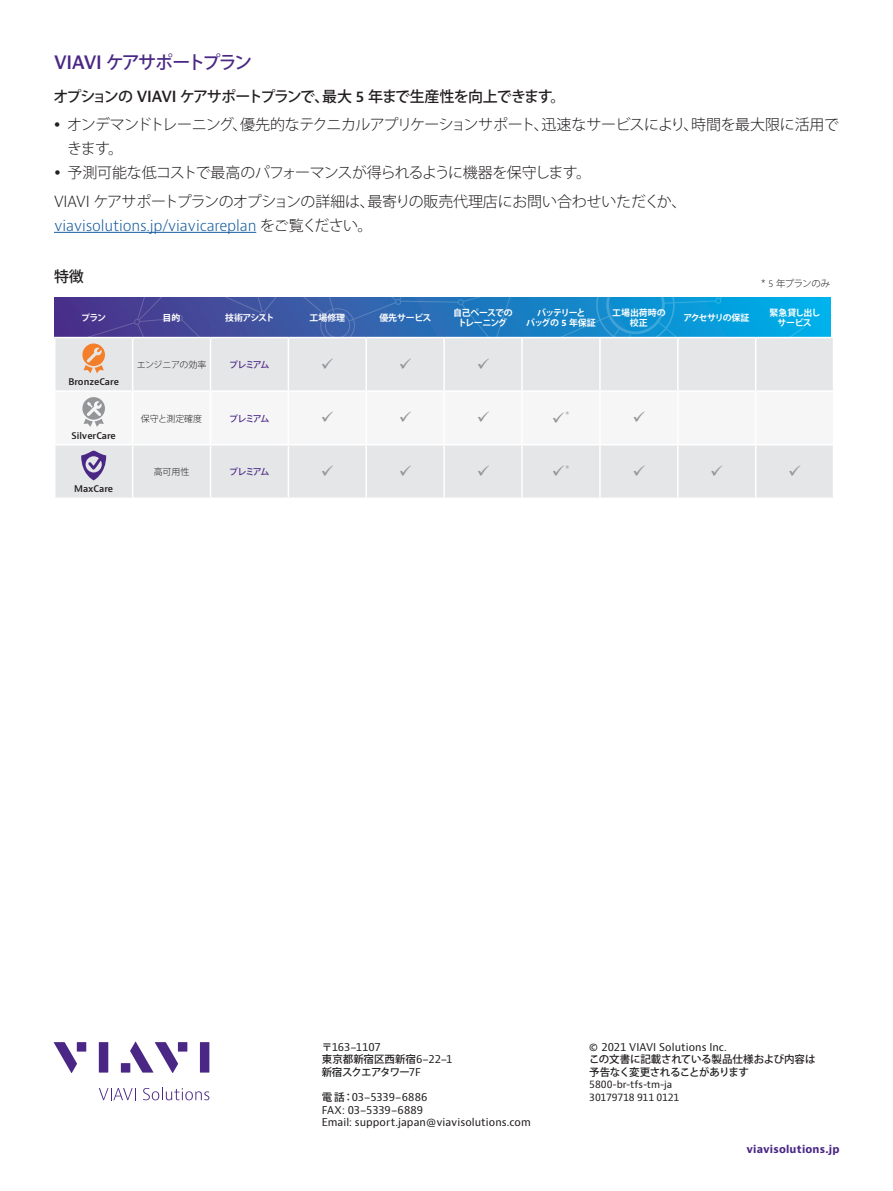
<style>
.page{position:relative;width:893px;height:1191px;background:#fff}
.page>*{position:absolute;margin:0;border:0;box-sizing:border-box;transform-origin:0 0}
.H2_Heading_Purple_12_16{font:500 18px "Koz Go Pro";letter-spacing:-.105em;color:#4a2785}
.P_Bulleted_10_16{font:300 15px/24px "Koz Go Pro";letter-spacing:-.03em;color:#231f20}
.H3_Heading_Level_3{font:500 15px "Koz Go Pro";letter-spacing:-.07em;color:#231f20}
.P_Bulleted_10_16-2{font:300 15px "Bernino Sans";letter-spacing:-.01em;color:#175d9e}
.P_Bulleted_10_16-3{font:300 15px "Koz Go Pro";letter-spacing:-.05em;color:#231f20}
.t1{font:10.5px/12.6px "Bernino Sans";letter-spacing:.005em;color:#231f20}
.t2{font:500 10.5px/12.6px "Koz Go Pro";letter-spacing:-.025em;color:#231f20}
.t3{font:700 10.5px "Bernino Sans";letter-spacing:.02em;color:#4a2785}
.t4{font:9.75px/12.6px "Bernino Sans";letter-spacing:-.01em;color:#231f20}
.t5{font:300 9.6px "Bernino Sans";color:#939598}
.Paragraph_10_16{font:300 9.45px "Koz Go Pro";letter-spacing:-.06em;color:#231f20}
.t6{font:700 9px/10.5px "Koz Go Pro";letter-spacing:-.04em;color:#fff;text-align:center}
.t7{font:600 9px "Bernino Sans";color:#231f20}
.t8{font:500 9px "Koz Go Pro";letter-spacing:-.135em;color:#4a2785}
.t9{font:700 9px/10.5px "Koz Go Pro";letter-spacing:-.09em;color:#fff;text-align:center}
.t10{font:300 9px "Koz Go Pro";color:#231f20}
.t11{font:700 9px/10.5px "Koz Go Pro";color:#fff;text-align:center}
.t12{font:700 9px "Koz Go Pro";letter-spacing:-.12em;color:#fff}
.t13{font:300 9px "Koz Go Pro";letter-spacing:-.04em;color:#231f20}
.s1{font-family:"Bernino Sans";font-weight:600}
.s2{font-family:"Bernino Sans"}
.s3{font-family:"Koz Go Pro";color:#231f20}
.s4{font-family:"Koz Go Pro";font-weight:500}
.s5{font-family:"Bernino Sans";font-weight:400}
</style>
<div class="page">
<svg style="left:54px;top:1042px;width:23px;height:31px"></svg>
<div style="left:77px;top:1042px;width:9px;height:9px;background:#4a2785"></div>
<div style="left:99px;top:1042px;width:9px;height:30px;background:#4a2785"></div>
<div style="left:178px;top:1042px;width:9px;height:9px;background:#4a2785"></div>
<div style="left:200px;top:1042px;width:9px;height:30px;background:#4a2785"></div>
<svg style="left:130px;top:1041px;width:48px;height:32px"></svg>
<div style="left:121px;top:1063px;width:9px;height:9px;background:#4a2785"></div>
<svg style="left:99px;top:1088px;width:37px;height:12px"></svg>
<svg style="left:143px;top:1087px;width:66px;height:13px"></svg>
<hr style="left:54px;top:232px;width:202px;height:1px;background:#175d9e">
<div style="left:55px;top:338px;width:778px;height:159px;background:#e5e6e8"></div>
<hr style="left:132px;top:338px;width:1px;height:52px;background:#fff">
<hr style="left:210px;top:338px;width:1px;height:52px;background:#fff">
<hr style="left:288px;top:338px;width:1px;height:52px;background:#fff">
<hr style="left:366px;top:338px;width:1px;height:52px;background:#fff">
<hr style="left:443px;top:338px;width:2px;height:52px;background:#fff">
<hr style="left:521px;top:338px;width:2px;height:52px;background:#fff">
<hr style="left:599px;top:338px;width:2px;height:52px;background:#fff">
<hr style="left:677px;top:338px;width:1px;height:52px;background:#fff">
<hr style="left:755px;top:338px;width:1px;height:52px;background:#fff">
<hr style="left:54px;top:390px;width:79px;height:2px;background:#fff">
<hr style="left:133px;top:390px;width:77px;height:2px;background:#fff">
<hr style="left:210px;top:390px;width:78px;height:2px;background:#fff">
<hr style="left:288px;top:390px;width:78px;height:2px;background:#fff">
<hr style="left:366px;top:390px;width:78px;height:2px;background:#fff">
<hr style="left:444px;top:390px;width:78px;height:2px;background:#fff">
<hr style="left:522px;top:390px;width:78px;height:2px;background:#fff">
<hr style="left:600px;top:390px;width:78px;height:2px;background:#fff">
<hr style="left:678px;top:390px;width:78px;height:2px;background:#fff">
<hr style="left:756px;top:390px;width:78px;height:2px;background:#fff">
<hr style="left:132px;top:445px;width:1px;height:52px;background:#fff">
<hr style="left:210px;top:445px;width:1px;height:52px;background:#fff">
<hr style="left:288px;top:445px;width:1px;height:52px;background:#fff">
<hr style="left:366px;top:445px;width:1px;height:52px;background:#fff">
<hr style="left:443px;top:445px;width:2px;height:52px;background:#fff">
<hr style="left:521px;top:445px;width:2px;height:52px;background:#fff">
<hr style="left:599px;top:445px;width:2px;height:52px;background:#fff">
<hr style="left:677px;top:445px;width:1px;height:52px;background:#fff">
<hr style="left:755px;top:445px;width:1px;height:52px;background:#fff">
<svg style="left:81px;top:451px;width:25px;height:29px"></svg>
<svg style="left:54px;top:297px;width:751px;height:79px;background:#87aace"></svg>
<div style="left:55px;top:392px;width:778px;height:53px;background:#f6f6f7"></div>
<svg style="left:322px;top:465px;width:11px;height:11px"></svg>
<svg style="left:400px;top:465px;width:11px;height:11px"></svg>
<svg style="left:478px;top:465px;width:11px;height:11px"></svg>
<svg style="left:634px;top:465px;width:11px;height:11px"></svg>
<svg style="left:711px;top:465px;width:12px;height:11px"></svg>
<svg style="left:789px;top:465px;width:11px;height:11px"></svg>
<p class="H2_Heading_Purple_12_16" style="left:54px;top:50px;width:199px"><span class="s1">VIAVI</span> ケアサポートプラン</p>
<p class="H3_Heading_Level_3" style="left:53px;top:87px;width:514px">オプションの <span class="s1">VIAVI</span> ケアサポートプランで、最大 <span class="s1">5</span> 年まで生産性を向上できます。</p>
<p class="P_Bulleted_10_16" style="left:67px;top:113px;width:773px">オンデマンドトレーニング、優先的なテクニカルアプリケーションサポート、迅速なサービスにより、時間を最大限に活用できます。</p>
<p class="P_Bulleted_10_16-3" style="left:68px;top:163px;width:525px">予測可能な低コストで最高のパフォーマンスが得られるように機器を保守します。</p>
<p class="P_Bulleted_10_16" style="left:54px;top:189px;width:634px"><span class="s2">VIAVI</span> ケアサポートプランのオプションの詳細は、最寄りの販売代理店にお問い合わせいただくか、</p>
<p class="P_Bulleted_10_16-2" style="left:54px;top:215px;width:320px">viavisolutions.jp/viavicareplan <span class="s3">をご覧ください。</span></p>
<p class="H3_Heading_Level_3" style="left:54px;top:267px;width:31px">特徴</p>
<p class="Paragraph_10_16" style="left:761px;top:278px;width:71px"><span class="s2">* 5</span> 年プランのみ</p>
<p class="t6" style="left:81px;top:313px;width:26px">プラン</p>
<p class="t6" style="left:163px;top:313px;width:19px">目的</p>
<p class="t6" style="left:225px;top:313px;width:51px">技術アシスト</p>
<p class="t6" style="left:309px;top:313px;width:37px">工場修理</p>
<p class="t6" style="left:379px;top:313px;width:54px">優先サービス</p>
<p class="t6" style="left:453px;top:308px;width:61px">自己ペースでのトレーニング</p>
<p class="t9" style="left:526px;top:308px;width:71px">バッテリーと<br>バッグの <span class="s2">5</span> 年保証</p>
<p class="t11" style="left:612px;top:308px;width:55px">工場出荷時の校正</p>
<p class="t12" style="left:683px;top:312px;width:68px">アクセサリの保証</p>
<p class="t6" style="left:769px;top:308px;width:52px">緊急貸し出しサービス</p>
<p class="t7" style="left:68px;top:376px;width:52px">BronzeCare</p>
<p class="t7" style="left:71px;top:430px;width:46px">SilverCare</p>
<p class="t7" style="left:74px;top:483px;width:41px">MaxCare</p>
<p class="t13" style="left:137px;top:359px;width:71px">エンジニアの効率</p>
<p class="t8" style="left:229px;top:359px;width:41px">プレミアム</p>
<p class="t10" style="left:141px;top:412px;width:63px">保守と測定確度</p>
<p class="t8" style="left:229px;top:412px;width:41px">プレミアム</p>
<p class="t5" style="left:552px;top:409px;width:20px">✓*</p>
<p class="t10" style="left:154px;top:466px;width:37px">高可用性</p>
<p class="t8" style="left:229px;top:466px;width:41px">プレミアム</p>
<p class="t5" style="left:552px;top:463px;width:20px">✓*</p>
<p class="t1" style="left:322px;top:1040px;width:61px"><span class="s4">〒</span>163-1107</p>
<p class="t2" style="left:322px;top:1053px;width:132px">東京都新宿区西新宿<span class="s5">6-22-1</span>新宿スクエアタワー<span class="s5">7F</span></p>
<p class="t1" style="left:322px;top:1091px;width:211px"><span class="s4">電 話：</span>03-5339-6886<br>FAX: 03-5339-6889<br>Email: support.japan@viavisolutions.com</p>
<p class="t1" style="left:589px;top:1040px;width:139px">© 2021 VIAVI Solutions Inc.</p>
<p class="t2" style="left:589px;top:1053px;width:228px">この文書に記載されている製品仕様および内容は予告なく変更されることがあります</p>
<p class="t4" style="left:589px;top:1078px;width:92px">5800-br-tfs-tm-ja<br>30179718 911 0121</p>
<p class="t3" style="left:746px;top:1142px;width:95px">viavisolutions.jp</p>
</div>
